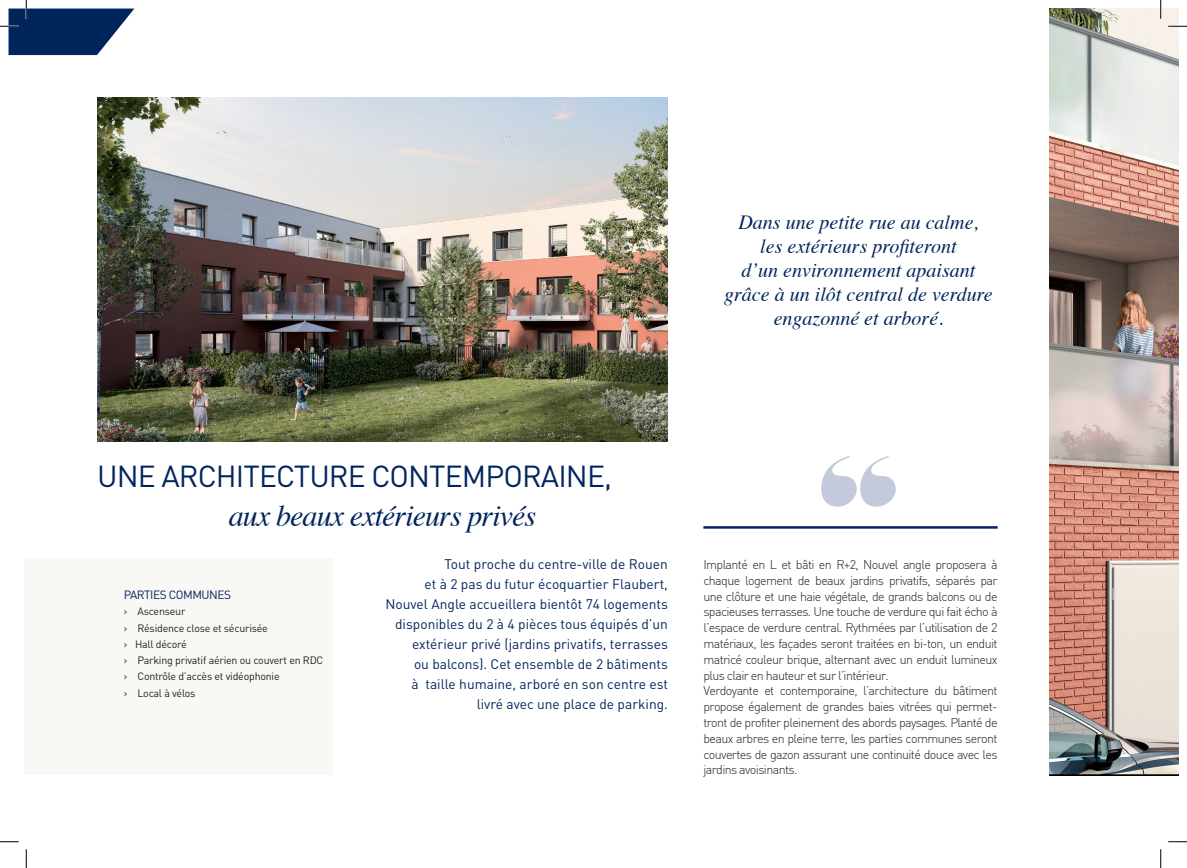
<style>
.page{position:relative;width:1187px;height:868px;background:#fff}
.page>*{position:absolute;margin:0;border:0;box-sizing:border-box;transform-origin:0 0}
.t1{font:30px "DIN";letter-spacing:-.03em;color:#00255d}
.t2{font:italic 30px "Times";letter-spacing:-.03em;color:#00255d}
.t3{font:italic 20px/24px "Times";color:#00255d;text-align:center}
.t4{font:13.75px/20px "DIN";color:#00255d;text-align:right}
.t5{font:300 12.5px/15.8px "DIN";letter-spacing:-.05em;color:#231f20}
.t6{font:11.88px "DIN";letter-spacing:-.04em;color:#00255d}
.t7{font:10.62px/16.2px "DIN";letter-spacing:-.02em;color:#231f20}
.s1{color:#00255d}
</style>
<div class="page">
<img style="left:1049px;top:9px;width:129px;height:766px">
<hr style="left:703px;top:526px;width:294px;height:2px;background:#00255d">
<img style="left:97px;top:97px;width:571px;height:344px">
<div style="left:24px;top:558px;width:309px;height:216px;background:#f8f8f5"></div>
<svg style="left:821px;top:456px;width:74px;height:50px"></svg>
<svg style="left:1168px;top:25px;width:18px;height:2px"></svg>
<svg style="left:0;top:841px;width:19px;height:1px"></svg>
<svg style="left:1168px;top:841px;width:18px;height:1px"></svg>
<svg style="left:0;top:0;width:134px;height:55px"></svg>
<svg style="left:25px;top:849px;width:2px;height:18px"></svg>
<svg style="left:1159px;top:0;width:2px;height:19px"></svg>
<svg style="left:1160px;top:849px;width:1px;height:18px"></svg>
<h2 class="t3" style="left:724px;top:209px;width:270px">Dans une petite rue au calme,<br>les extérieurs profiteront<br>d’un environnement apaisant grâce à un ilôt central de verdure engazonné et arboré.</h2>
<h1 class="t1" style="left:97px;top:457px;width:516px">UNE ARCHITECTURE CONTEMPORAINE,</h1>
<h1 class="t2" style="left:229px;top:489px;width:309px">aux beaux extérieurs privés</h1>
<p class="t6" style="left:124px;top:587px;width:109px">PARTIES COMMUNES</p>
<p class="t7" style="left:124px;top:603px;width:201px"><span class="s1">›</span> Ascenseur<br><span class="s1">›</span> Résidence close et sécurisée<br><span class="s1">›</span> Hall décoré<br><span class="s1">›</span> Parking privatif aérien ou couvert en RDC <span class="s1">›</span> Contrôle d’accès et vidéophonie<br><span class="s1">›</span> Local à vélos</p>
<p class="t4" style="left:385px;top:554px;width:284px">Tout proche du centre-ville de Rouen<br>et à 2 pas du futur écoquartier Flaubert, Nouvel Angle accueillera bientôt 74 logements disponibles du 2 à 4 pièces tous équipés d’un extérieur privé (jardins privatifs, terrasses<br>ou balcons). Cet ensemble de 2 bâtiments<br>à taille humaine, arboré en son centre est livré avec une place de parking.</p>
<p class="t5" style="left:703px;top:556px;width:296px">Implanté en L et bâti en R+2, Nouvel angle proposera à chaque logement de beaux jardins privatifs, séparés par une clôture et une haie végétale, de grands balcons ou de spacieuses terrasses. Une touche de verdure qui fait écho à l’espace de verdure central. Rythmées par l’utilisation de 2 matériaux, les façades seront traitées en bi-ton, un enduit matricé couleur brique, alternant avec un enduit lumineux plus clair en hauteur et sur l’intérieur.<br>Verdoyante et contemporaine, l’architecture du bâtiment propose également de grandes baies vitrées qui permet&shy;tront de profiter pleinement des abords paysages. Planté de beaux arbres en pleine terre, les parties communes seront couvertes de gazon assurant une continuité douce avec les jardins avoisinants.</p>
</div>
